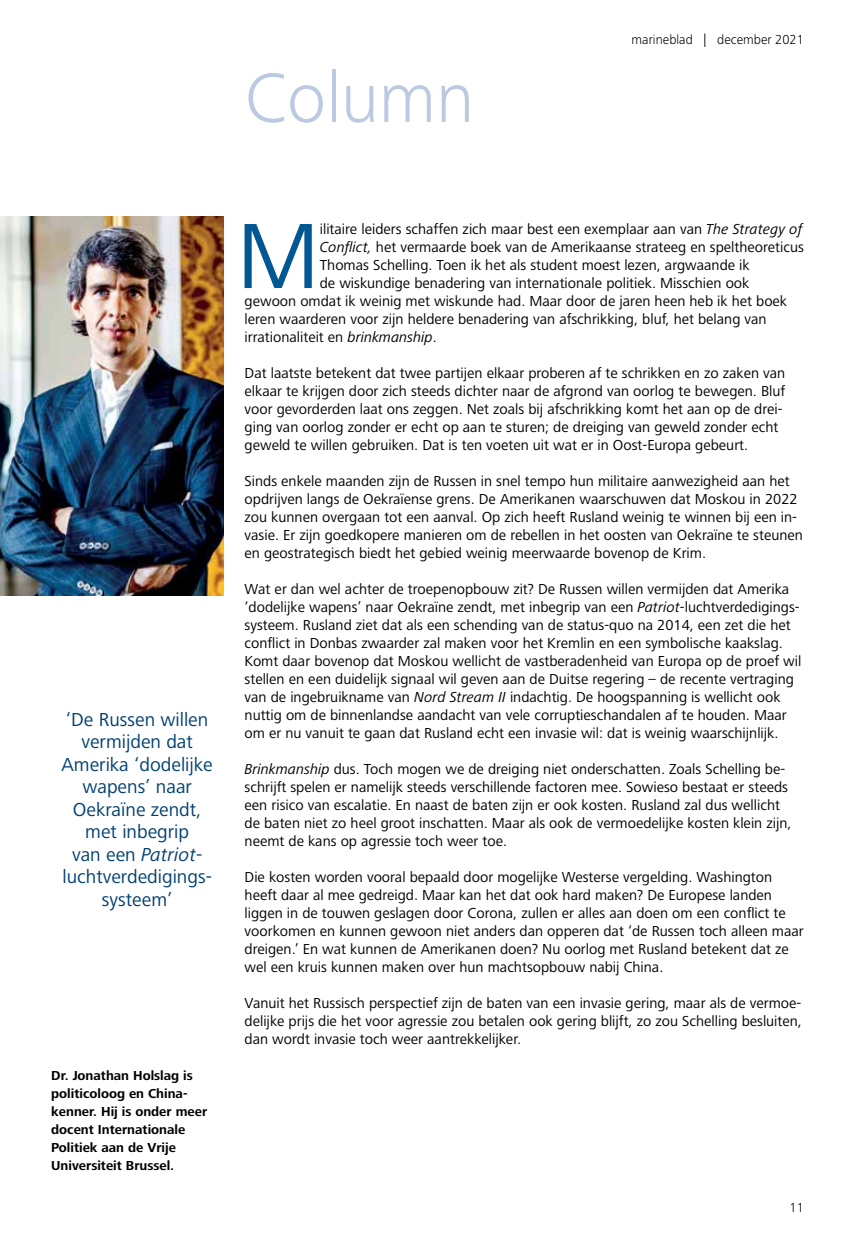
<style>
.page{position:relative;width:855px;height:1246px;background:#fff}
.page>*{position:absolute;margin:0;border:0;box-sizing:border-box;transform-origin:0 0}
.t1{font:96px "Frutiger Next LT";color:#005792}
.t2{font:300 72.45px "Frutiger Next LT";color:#bccae1}
.t3{font:19.5px/22.5px "Frutiger Next LT";color:#004071;text-align:center}
.t4{font:15px/18px "Frutiger Next LT";color:#000}
.t5{font:700 13.5px/18px "Frutiger Next LT";color:#000}
.t6{font:300 13.5px "Frutiger Next LT";color:#000}
.s1{font-style:italic}
</style>
<div class="page">
<img style="left:0;top:217px;width:223px;height:379px">
<h2 class="t2" style="left:244px;top:58px;width:231px">Column</h2>
<p class="t6" style="left:631px;top:32px;width:174px">marineblad | december 2021</p>
<h3 class="t3" style="left:62px;top:708px;width:153px">‘De Russen willen vermijden dat<br>Amerika ‘dodelijke wapens’ naar<br>Oekraïne zendt, met inbegrip<br>van een <span class="s1">Patriot&shy;</span>luchtverdedigings&shy;systeem’</h3>
<p class="t5" style="left:51px;top:1067px;width:157px">Dr. Jonathan Holslag is politicoloog en China&shy;kenner. Hij is onder meer docent Internationale<br>Politiek aan de Vrije<br>Universiteit Brussel.</p>
<h1 class="t1" style="left:236px;top:203px;width:85px">M</h1>
<p class="t4" style="left:320px;top:220px;width:484px">ilitaire leiders schaffen zich maar best een exemplaar aan van <span class="s1">The Strategy of</span></p>
<p class="t4" style="left:320px;top:238px;width:485px"><span class="s1">Conflict,</span> het vermaarde boek van de Amerikaanse strateeg en speltheoreticus</p>
<p class="t4" style="left:320px;top:256px;width:431px">Thomas Schelling. Toen ik het als student moest lezen, argwaande ik</p>
<p class="t4" style="left:320px;top:274px;width:431px">de wiskundige benadering van internationale politiek. Misschien ook</p>
<p class="t4" style="left:244px;top:292px;width:544px">gewoon omdat ik weinig met wiskunde had. Maar door de jaren heen heb ik het boek</p>
<p class="t4" style="left:244px;top:310px;width:523px">leren waarderen voor zijn heldere benadering van afschrikking, bluf, het belang van</p>
<p class="t4" style="left:244px;top:328px;width:194px">irrationaliteit en <span class="s1">brinkmanship</span>.</p>
<p class="t4" style="left:244px;top:364px;width:542px">Dat laatste betekent dat twee partijen elkaar proberen af te schrikken en zo zaken van elkaar te krijgen door zich steeds dichter naar de afgrond van oorlog te bewegen. Bluf voor gevorderden laat ons zeggen. Net zoals bij afschrikking komt het aan op de drei&shy;ging van oorlog zonder er echt op aan te sturen; de dreiging van geweld zonder echt geweld te willen gebruiken. Dat is ten voeten uit wat er in Oost-Europa gebeurt.</p>
<p class="t4" style="left:244px;top:472px;width:560px">Sinds enkele maanden zijn de Russen in snel tempo hun militaire aanwezigheid aan het opdrijven langs de Oekraïense grens. De Amerikanen waarschuwen dat Moskou in 2022 zou kunnen overgaan tot een aanval. Op zich heeft Rusland weinig te winnen bij een in&shy;vasie. Er zijn goedkopere manieren om de rebellen in het oosten van Oekraïne te steunen en geostrategisch biedt het gebied weinig meerwaarde bovenop de Krim.</p>
<p class="t4" style="left:244px;top:580px;width:558px">Wat er dan wel achter de troepenopbouw zit? De Russen willen vermijden dat Amerika ‘dodelijke wapens’ naar Oekraïne zendt, met inbegrip van een <span class="s1">Patriot</span>-luchtverdedigings&shy;systeem. Rusland ziet dat als een schending van de status-quo na 2014, een zet die het conflict in Donbas zwaarder zal maken voor het Kremlin en een symbolische kaakslag.<br>Komt daar bovenop dat Moskou wellicht de vastberadenheid van Europa op de proef wil stellen en een duidelijk signaal wil geven aan de Duitse regering – de recente vertraging van de ingebruikname van <span class="s1">Nord Stream II</span> indachtig. De hoogspanning is wellicht ook nuttig om de binnenlandse aandacht van vele corruptieschandalen af te houden. Maar om er nu vanuit te gaan dat Rusland echt een invasie wil: dat is weinig waarschijnlijk.</p>
<p class="t4" style="left:244px;top:760px;width:548px"><span class="s1">Brinkmanship</span> dus. Toch mogen we de dreiging niet onderschatten. Zoals Schelling be&shy;schrijft spelen er namelijk steeds verschillende factoren mee. Sowieso bestaat er steeds een risico van escalatie. En naast de baten zijn er ook kosten. Rusland zal dus wellicht de baten niet zo heel groot inschatten. Maar als ook de vermoedelijke kosten klein zijn, neemt de kans op agressie toch weer toe.</p>
<p class="t4" style="left:244px;top:868px;width:561px">Die kosten worden vooral bepaald door mogelijke Westerse vergelding. Washington heeft daar al mee gedreigd. Maar kan het dat ook hard maken? De Europese landen liggen in de touwen geslagen door Corona, zullen er alles aan doen om een conflict te voorkomen en kunnen gewoon niet anders dan opperen dat ‘de Russen toch alleen maar dreigen.’ En wat kunnen de Amerikanen doen? Nu oorlog met Rusland betekent dat ze wel een kruis kunnen maken over hun machtsopbouw nabij China.</p>
<p class="t4" style="left:244px;top:994px;width:559px;text-align:justify">Vanuit het Russisch perspectief zijn de baten van een invasie gering, maar als de vermoe&shy;delijke prijs die het voor agressie zou betalen ook gering blijft, zo zou Schelling besluiten, dan wordt invasie toch weer aantrekkelijker.</p>
<p class="t6" style="left:789px;top:1200px;width:16px">11</p>
</div>
